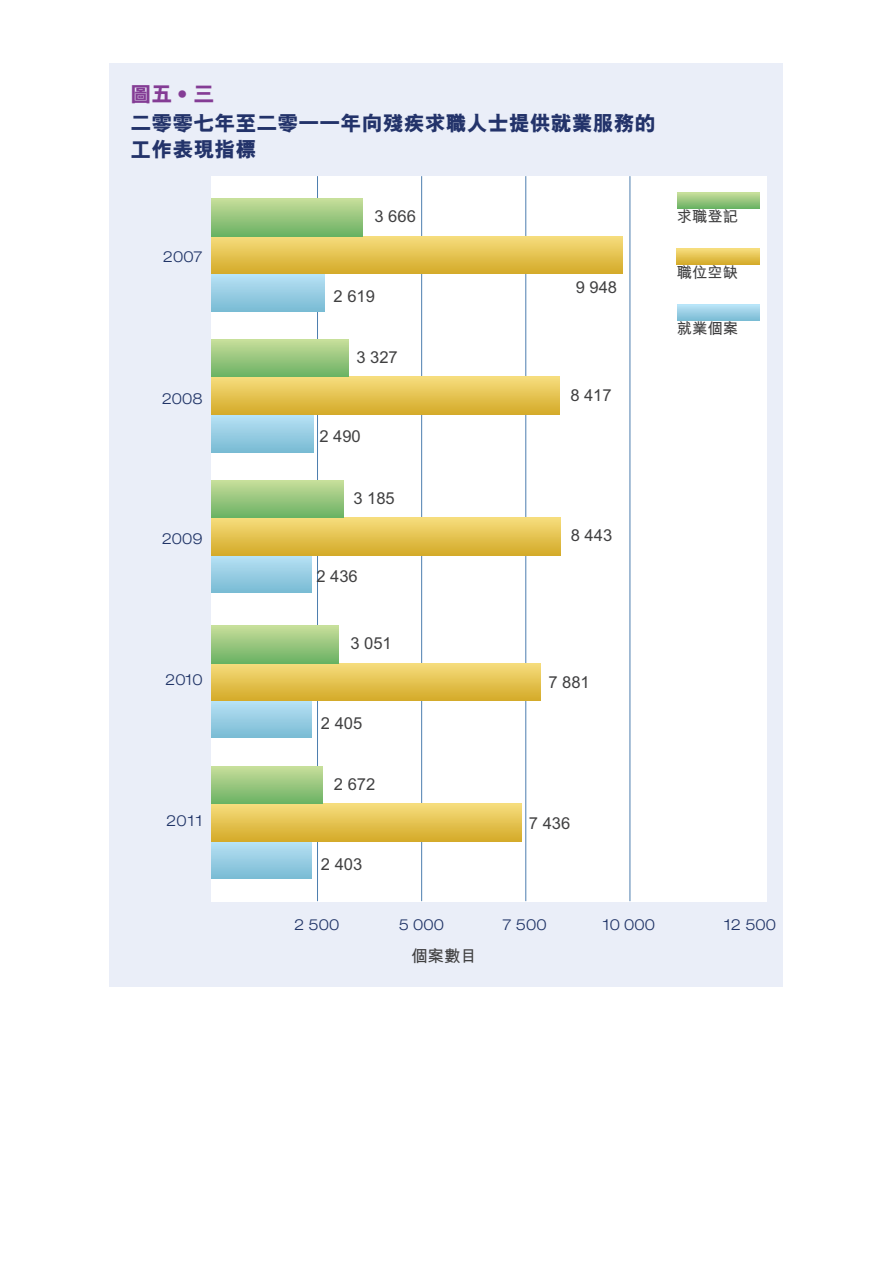
<style>
.page{position:relative;width:893px;height:1263px;background:#fff}
.page>*{position:absolute;margin:0;border:0;box-sizing:border-box;transform-origin:0 0}
.t1{font:21px/25.2px "M Hei HK Xbold B5 pc H";color:#23336a}
.t2{font:21px "M Hei HK Xbold B5 pc H";color:#843c95}
.t3{font:16.5px "M Hei HK Medium B5 pc H";color:#404041}
.t4{font:16.5px "M Hei HK Bold B5 pc H";color:#404041}
.t5{font:300 expanded 15.3px "Helvetica Neue LT Std";color:#203467}
.t6{font:15.3px "M Hei HK Bold B5 pc H";color:#404041}
</style>
<div class="page">
<div style="left:109px;top:64px;width:674px;height:923px;background:#eaeef8"></div>
<div style="left:211px;top:176px;width:556px;height:725px;background:#fff"></div>
<hr style="left:317px;top:176px;width:1px;height:725px;background:#4c7eaf">
<hr style="left:421px;top:176px;width:1px;height:725px;background:#4c7eaf">
<hr style="left:525px;top:176px;width:1px;height:725px;background:#4c7eaf">
<hr style="left:629px;top:176px;width:1px;height:725px;background:#4c7eaf">
<div style="left:212px;top:841px;width:99px;height:38px;background:linear-gradient(to bottom,#b9e2f6,#7abbd4)"></div>
<svg style="left:212px;top:804px;width:309px;height:37px"></svg>
<svg style="left:211px;top:767px;width:112px;height:37px"></svg>
<svg style="left:211px;top:274px;width:114px;height:37px"></svg>
<div style="left:211px;top:414px;width:103px;height:38px;background:linear-gradient(to bottom,#b9e3f6,#7bbcd4)"></div>
<svg style="left:211px;top:555px;width:101px;height:37px"></svg>
<div style="left:211px;top:236px;width:411px;height:38px;background:linear-gradient(to bottom,#f6dd7d,#d5ab2a)"></div>
<svg style="left:211px;top:377px;width:348px;height:37px"></svg>
<svg style="left:211px;top:518px;width:349px;height:37px"></svg>
<svg style="left:211px;top:199px;width:151px;height:37px"></svg>
<svg style="left:211px;top:340px;width:138px;height:37px"></svg>
<div style="left:211px;top:480px;width:132px;height:38px;background:linear-gradient(to bottom,#c8de9b,#6cb265)"></div>
<svg style="left:211px;top:701px;width:101px;height:37px"></svg>
<div style="left:211px;top:663px;width:329px;height:38px;background:linear-gradient(to bottom,#f6dd7d,#d5ab2a)"></div>
<svg style="left:211px;top:626px;width:127px;height:37px"></svg>
<svg style="left:677px;top:193px;width:83px;height:15px"></svg>
<svg style="left:677px;top:249px;width:82px;height:15px"></svg>
<svg style="left:677px;top:305px;width:83px;height:15px"></svg>
<p class="t2" style="left:130px;top:86px;width:85px">圖五‧三</p>
<p class="t1" style="left:130px;top:114px;width:526px">二零零七年至二零一一年向殘疾求職人士提供就業服務的工作表現指標</p>
<p class="t3" style="left:374px;top:209px;width:43px">3 666</p>
<p class="t5" style="left:163px;top:248px;width:41px">2007</p>
<p class="t3" style="left:333px;top:290px;width:43px">2 619</p>
<p class="t3" style="left:575px;top:281px;width:43px">9 948</p>
<p class="t3" style="left:356px;top:350px;width:43px">3 327</p>
<p class="t5" style="left:162px;top:390px;width:42px">2008</p>
<p class="t3" style="left:570px;top:388px;width:43px">8 417</p>
<p class="t3" style="left:319px;top:430px;width:43px">2 490</p>
<p class="t3" style="left:353px;top:491px;width:43px">3 185</p>
<p class="t5" style="left:162px;top:530px;width:42px">2009</p>
<p class="t3" style="left:571px;top:529px;width:43px">8 443</p>
<p class="t3" style="left:316px;top:570px;width:43px">2 436</p>
<p class="t3" style="left:350px;top:637px;width:43px">3 051</p>
<p class="t5" style="left:165px;top:671px;width:39px">2010</p>
<p class="t3" style="left:548px;top:676px;width:43px">7 881</p>
<p class="t3" style="left:321px;top:717px;width:43px">2 405</p>
<p class="t3" style="left:334px;top:778px;width:43px">2 672</p>
<p class="t5" style="left:166px;top:812px;width:38px">2011</p>
<p class="t3" style="left:529px;top:816px;width:43px">7 436</p>
<p class="t3" style="left:321px;top:857px;width:43px">2 403</p>
<p class="t6" style="left:677px;top:211px;width:63px">求職登記</p>
<p class="t6" style="left:677px;top:267px;width:63px">職位空缺</p>
<p class="t6" style="left:677px;top:323px;width:63px">就業個案</p>
<p class="t5" style="left:294px;top:916px;width:47px">2 500</p>
<p class="t5" style="left:603px;top:916px;width:53px">10 000</p>
<p class="t5" style="left:724px;top:916px;width:53px">12 500</p>
<p class="t5" style="left:399px;top:916px;width:47px">5 000</p>
<p class="t5" style="left:502px;top:916px;width:45px">7 500</p>
<p class="t4" style="left:411px;top:950px;width:67px">個案數目</p>
</div>
